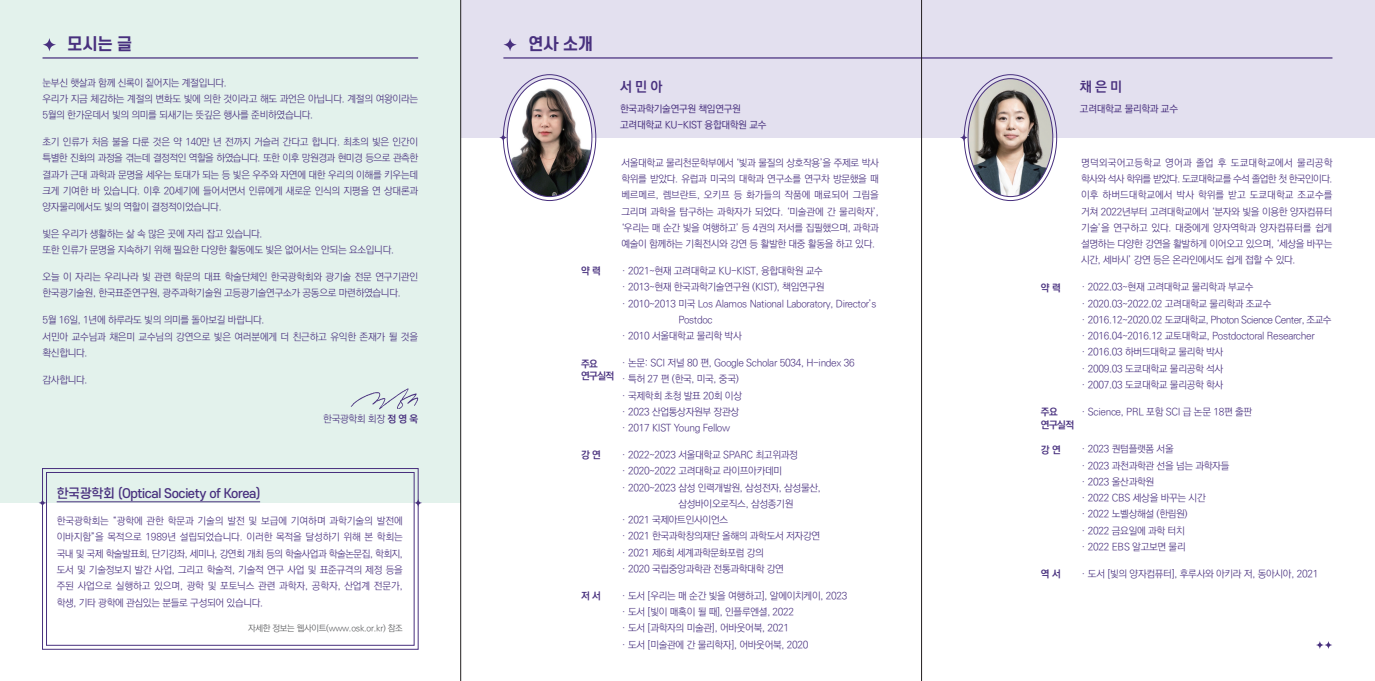
<style>
.page{position:relative;width:1375px;height:681px;background:#fff}
.page>*{position:absolute;margin:0;border:0;box-sizing:border-box;transform-origin:0 0}
.t1{font:700 16.25px "S Core Dream 6";letter-spacing:-.03em;color:#48307e}
.t2{font:700 13.75px "Ko Pub Dotum";color:#48307e}
.t3{font:500 12.5px "S Core Dream 5";letter-spacing:-.03em;color:#48307e}
.t4{font:300 10px/16.2px "Ko Pub Dotum";letter-spacing:-.03em;color:#48307e}
.t5{font:500 10px/16px "Ko Pub Dotum";letter-spacing:-.03em;color:#48307e}
.t6{font:700 10px/12.5px "Ko Pub Dotum";letter-spacing:-.06em;color:#48307e}
.t7{font:300 8.75px "Ko Pub Dotum";letter-spacing:-.03em;color:#57585a}
.s1{font-weight:700}
</style>
<div class="page">
<div style="left:461px;top:0;width:914px;height:137px;background:#e3e0ef"></div>
<div style="left:0;top:0;width:461px;height:502px;background:#e3f2ec"></div>
<svg style="left:351px;top:388px;width:67px;height:21px"></svg>
<svg style="left:43px;top:38px;width:13px;height:13px"></svg>
<hr style="left:43px;top:57px;width:375px;height:2px;background:#48307e">
<hr style="left:503px;top:57px;width:829px;height:2px;background:#48307e">
<img style="left:507px;top:79px;width:85px;height:117px">
<svg style="left:499px;top:133px;width:8px;height:9px"></svg>
<img style="left:968px;top:79px;width:85px;height:117px">
<svg style="left:960px;top:133px;width:8px;height:9px"></svg>
<svg style="left:1316px;top:641px;width:16px;height:7px"></svg>
<svg style="left:503px;top:38px;width:14px;height:13px"></svg>
<div style="left:42px;top:468px;width:376px;height:181px;border:1px solid #48307e"></div>
<div style="left:46px;top:472px;width:368px;height:173px;border:1px solid #48307e"></div>
<hr style="left:57px;top:501px;width:203px;height:1px;background:#48307e">
<svg style="left:414px;top:498px;width:8px;height:8px"></svg>
<svg style="left:38px;top:498px;width:9px;height:8px"></svg>
<hr style="left:460px;top:0;width:1px;height:680px;background:#231f20">
<hr style="left:921px;top:0;width:1px;height:680px;background:#231f20">
<h1 class="t1" style="left:67px;top:32px;width:67px">모시는 글</h1>
<p class="t4" style="left:43px;top:75px;width:377px">눈부신 햇살과 함께 신록이 짙어지는 계절입니다.<br>우리가 지금 체감하는 계절의 변화도 빛에 의한 것이라고 해도 과언은 아닙니다. 계절의 여왕이라는<br>5월의 한가운데서 빛의 의미를 되새기는 뜻깊은 행사를 준비하였습니다.</p>
<p class="t4" style="left:43px;top:134px;width:377px;text-align:justify">초기 인류가 처음 불을 다룬 것은 약 140만 년 전까지 거슬러 간다고 합니다. 최초의 빛은 인간이 특별한 진화의 과정을 겪는데 결정적인 역할을 하였습니다. 또한 이후 망원경과 현미경 등으로 관측한 결과가 근대 과학과 문명을 세우는 토대가 되는 등 빛은 우주와 자연에 대한 우리의 이해를 키우는데 크게 기여한 바 있습니다. 이후 20세기에 들어서면서 인류에게 새로운 인식의 지평을 연 상대론과 양자물리에서도 빛의 역할이 결정적이었습니다.</p>
<p class="t4" style="left:43px;top:226px;width:353px">빛은 우리가 생활하는 삶 속 많은 곳에 자리 잡고 있습니다.<br>또한 인류가 문명을 지속하기 위해 필요한 다양한 활동에도 빛은 없어서는 안되는 요소입니다.</p>
<p class="t4" style="left:43px;top:269px;width:377px">오늘 이 자리는 우리나라 빛 관련 학문의 대표 학술단체인 한국광학회와 광기술 전문 연구기관인 한국광기술원, 한국표준연구원, 광주과학기술원 고등광기술연구소가 공동으로 마련하였습니다.</p>
<p class="t4" style="left:43px;top:312px;width:377px">5월 16일, 1년에 하루라도 빛의 의미를 돌아보길 바랍니다.<br>서민아 교수님과 채은미 교수님의 강연으로 빛은 여러분에게 더 친근하고 유익한 존재가 될 것을 확신합니다.</p>
<p class="t4" style="left:43px;top:372px;width:47px">감사합니다.</p>
<p class="t4" style="left:323px;top:411px;width:96px">한국광학회 회장 <span class="s1">정 영 욱</span></p>
<p class="t3" style="left:57px;top:484px;width:205px">한국광학회 (Optical Society of Korea)</p>
<p class="t4" style="left:57px;top:513px;width:348px;text-align:justify">한국광학회는 “광학에 관한 학문과 기술의 발전 및 보급에 기여하며 과학기술의 발전에 이바지함”을 목적으로 1989년 설립되었습니다. 이러한 목적을 달성하기 위해 본 학회는 국내 및 국제 학술발표회, 단기강좌, 세미나, 강연회 개최 등의 학술사업과 학술논문집, 학회지, 도서 및 기술정보지 발간 사업, 그리고 학술적, 기술적 연구 사업 및 표준규격의 제정 등을 주된 사업으로 실행하고 있으며, 광학 및 포토닉스 관련 과학자, 공학자, 산업계 전문가, 학생, 기타 광학에 관심있는 분들로 구성되어 있습니다.</p>
<p class="t7" style="left:248px;top:624px;width:156px">자세한 정보는 웹사이트(www.osk.or.kr) 참조</p>
<h1 class="t1" style="left:528px;top:32px;width:67px">연사 소개</h1>
<h2 class="t2" style="left:620px;top:80px;width:44px">서 민 아</h2>
<p class="t5" style="left:620px;top:101px;width:148px">한국과학기술연구원 책임연구원 고려대학교 KU-KIST 융합대학원 교수</p>
<p class="t4" style="left:621px;top:155px;width:259px;text-align:justify">서울대학교 물리천문학부에서 ‘빛과 물질의 상호작용’을 주제로 박사 학위를 받았다. 유럽과 미국의 대학과 연구소를 연구차 방문했을 때 베르메르, 렘브란트, 오키프 등 화가들의 작품에 매료되어 그림을 그리며 과학을 탐구하는 과학자가 되었다. ‘미술관에 간 물리학자’, ‘우리는 매 순간 빛을 여행하고’ 등 4권의 저서를 집필했으며, 과학과 예술이 함께하는 기획전시와 강연 등 활발한 대중 활동을 하고 있다.</p>
<p class="t4" style="left:621px;top:263px;width:203px">· 2021~현재 고려대학교 KU-KIST, 융합대학원 교수</p>
<p class="t4" style="left:621px;top:279px;width:205px">· 2013~현재 한국과학기술연구원 (KIST), 책임연구원</p>
<p class="t4" style="left:621px;top:296px;width:257px">· 2010~2013 미국 Los Alamos National Laboratory, Director’s</p>
<p class="t4" style="left:678px;top:312px;width:36px">Postdoc</p>
<p class="t4" style="left:621px;top:328px;width:122px">· 2010 서울대학교 물리학 박사</p>
<p class="t4" style="left:621px;top:355px;width:235px">· 논문: SCI 저널 80 편, Google Scholar 5034, H-index 36 · 특허 27 편 (한국, 미국, 중국)<br>· 국제학회 초청 발표 20회 이상<br>· 2023 산업통상자원부 장관상<br>· 2017 KIST Young Fellow</p>
<p class="t4" style="left:621px;top:447px;width:178px">· 2022~2023 서울대학교 SPARC 최고위과정</p>
<p class="t4" style="left:621px;top:463px;width:162px">· 2020~2022 고려대학교 라이프아카데미</p>
<p class="t4" style="left:621px;top:479px;width:201px">· 2020~2023 삼성 인력개발원, 삼성전자, 삼성물산,</p>
<p class="t4" style="left:678px;top:496px;width:117px">삼성바이오로직스, 삼성종기원</p>
<p class="t4" style="left:621px;top:512px;width:108px">· 2021 국제아트인사이언스</p>
<p class="t4" style="left:621px;top:528px;width:200px">· 2021 한국과학창의재단 올해의 과학도서 저자강연</p>
<p class="t4" style="left:621px;top:544px;width:144px">· 2021 제6회 세계과학문화포럼 강의</p>
<p class="t4" style="left:621px;top:561px;width:164px">· 2020 국립중앙과학관 전통과학대학 강연</p>
<p class="t4" style="left:621px;top:587px;width:228px">· 도서 [우리는 매 순간 빛을 여행하고], 알에이치케이, 2023 · 도서 [빛이 매혹이 될 때], 인플루엔셜, 2022<br>· 도서 [과학자의 미술관], 어바웃어북, 2021<br>· 도서 [미술관에 간 물리학자], 어바웃어북, 2020</p>
<p class="t6" style="left:581px;top:265px;width:21px">약 력</p>
<p class="t6" style="left:581px;top:357px;width:35px">주요 연구실적</p>
<p class="t6" style="left:581px;top:449px;width:21px">강 연</p>
<p class="t6" style="left:581px;top:590px;width:21px">저 서</p>
<h2 class="t2" style="left:1080px;top:80px;width:44px">채 은 미</h2>
<p class="t5" style="left:1080px;top:101px;width:100px">고려대학교 물리학과 교수</p>
<p class="t4" style="left:1081px;top:155px;width:253px;text-align:justify">명덕외국어고등학교 영어과 졸업 후 도쿄대학교에서 물리공학 학사와 석사 학위를 받았다. 도쿄대학교를 수석 졸업한 첫 한국인이다. 이후 하버드대학교에서 박사 학위를 받고 도쿄대학교 조교수를 거쳐 2022년부터 고려대학교에서 ‘분자와 빛을 이용한 양자컴퓨터 기술’을 연구하고 있다. 대중에게 양자역학과 양자컴퓨터를 쉽게 설명하는 다양한 강연을 활발하게 이어오고 있으며, ‘세상을 바꾸는 시간, 세바시’ 강연 등은 온라인에서도 쉽게 접할 수 있다.</p>
<p class="t4" style="left:1081px;top:279px;width:252px">· 2022.03~현재 고려대학교 물리학과 부교수<br>· 2020.03~2022.02 고려대학교 물리학과 조교수<br>· 2016.12~2020.02 도쿄대학교, Photon Science Center, 조교수 · 2016.04~2016.12 교토대학교, Postdoctoral Researcher<br>· 2016.03 하버드대학교 물리학 박사<br>· 2009.03 도쿄대학교 물리공학 석사<br>· 2007.03 도쿄대학교 물리공학 학사</p>
<p class="t4" style="left:1081px;top:404px;width:173px">· Science, PRL 포함 SCI 급 논문 18편 출판</p>
<p class="t4" style="left:1081px;top:441px;width:150px">· 2023 퀀텀플랫폼 서울<br>· 2023 과천과학관 선을 넘는 과학자들 · 2023 울산과학원<br>· 2022 CBS 세상을 바꾸는 시간<br>· 2022 노벨상해설 (한림원)<br>· 2022 금요일에 과학 터치<br>· 2022 EBS 알고보면 물리</p>
<p class="t6" style="left:1041px;top:281px;width:21px">약 력</p>
<p class="t6" style="left:1041px;top:406px;width:35px">주요 연구실적</p>
<p class="t6" style="left:1041px;top:443px;width:21px">강 연</p>
<p class="t6" style="left:1041px;top:568px;width:21px">역 서</p>
<p class="t4" style="left:1081px;top:566px;width:239px">· 도서 [빛의 양자컴퓨터], 후루사와 아키라 저, 동아시아, 2021</p>
</div>
